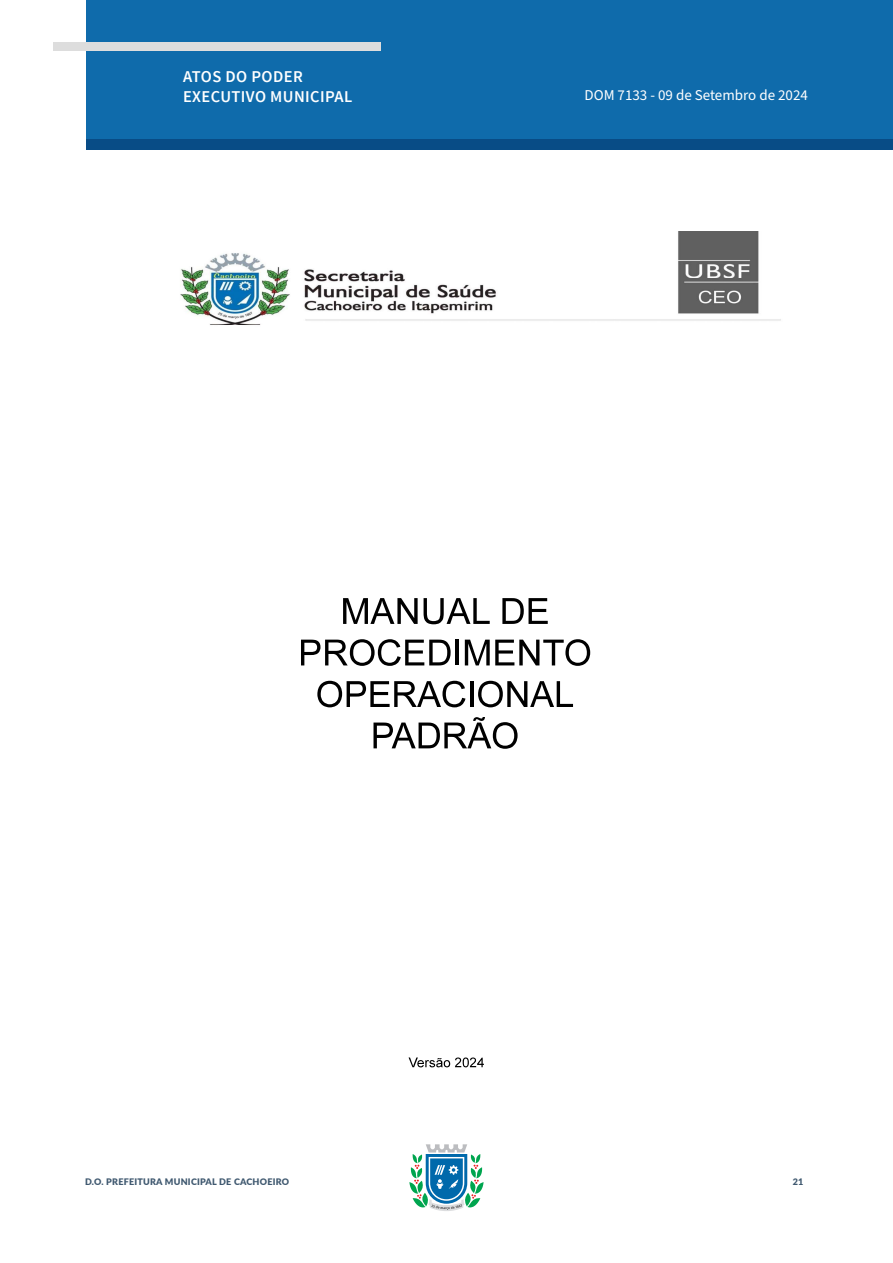
<style>
.page{position:relative;width:893px;height:1263px;background:#fff}
.page>*{position:absolute;margin:0;border:0;box-sizing:border-box;transform-origin:0 0}
.t1{font:600 16.5px/19.8px "Source Sans Pro";letter-spacing:.025em;color:#fff}
.t2{font:15px "Source Sans Pro";color:#fff}
.t3{font:900 9px "Lato";letter-spacing:.025em;color:#405970}
</style>
<div class="page">
<svg style="left:409px;top:1144px;width:75px;height:67px"></svg>
<div style="left:86px;top:0;width:807px;height:140px;background:#0f6bab"></div>
<div style="left:87px;top:140px;width:806px;height:10px;background:#084c86"></div>
<div style="left:53px;top:42px;width:328px;height:9px;background:#ddd"></div>
<hr style="left:0;top:0;width:1px;height:140px;background:#0f6bab">
<svg style="left:343px;top:598px;width:75px;height:26px"></svg>
<svg style="left:424px;top:598px;width:66px;height:26px"></svg>
<svg style="left:502px;top:598px;width:46px;height:26px"></svg>
<svg style="left:301px;top:639px;width:150px;height:27px"></svg>
<hr style="left:455px;top:639px;width:4px;height:26px;background:#000">
<svg style="left:465px;top:639px;width:125px;height:27px"></svg>
<svg style="left:317px;top:681px;width:148px;height:26px"></svg>
<hr style="left:470px;top:681px;width:3px;height:26px;background:#000">
<svg style="left:478px;top:681px;width:95px;height:26px"></svg>
<svg style="left:373px;top:717px;width:145px;height:32px"></svg>
<svg style="left:409px;top:1057px;width:75px;height:10px"></svg>
<img style="left:180px;top:232px;width:601px;height:93px">
<h1 class="t1" style="left:183px;top:67px;width:171px">ATOS DO PODER<br>EXECUTIVO MUNICIPAL</h1>
<p class="t2" style="left:584px;top:85px;width:225px">DOM 7133 - 09 de Setembro de 2024</p>
<p class="t3" style="left:85px;top:1175px;width:206px">D.O. PREFEITURA MUNICIPAL DE CACHOEIRO</p>
<p class="t3" style="left:793px;top:1175px;width:12px">21</p>
</div>
